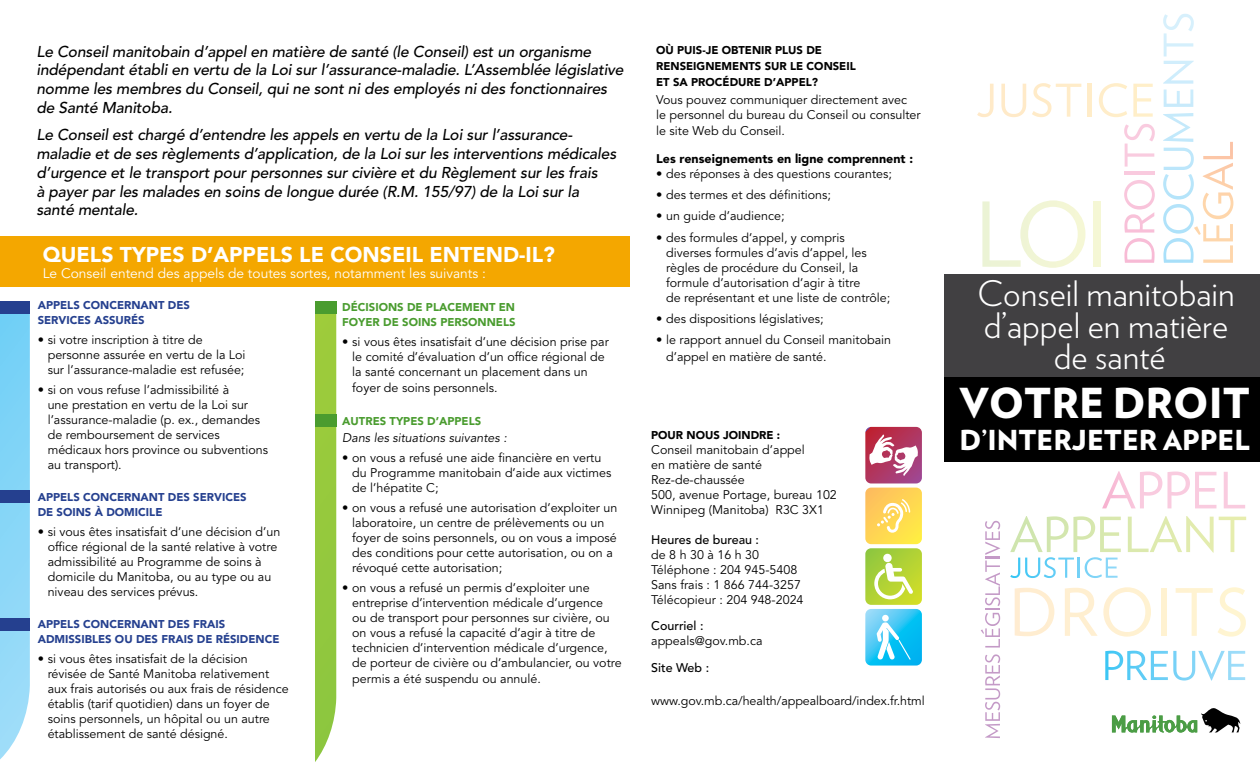
<style>
.page{position:relative;width:1260px;height:765px;background:#fff}
.page>*{position:absolute;margin:0;border:0;box-sizing:border-box;transform-origin:0 0}
.t1{font:900 41.25px "Verlag";color:#fff}
.t2{font:300 35px/31.2px "Verlag";color:#fff;text-align:center}
.t3{font:900 27.5px "Verlag";color:#fff}
.t4{font:900 21.25px "Avenir LT Std";color:#fff}
.t5{font:italic 500 15.62px/18.8px "Avenir LT Std";letter-spacing:-.01em;color:#000}
.t6{font:13.75px "Avenir LT Std";color:#fff}
.t7{font:12.5px/15px "Avenir LT Std";color:#000}
.t8{font:900 12.5px "Avenir LT Std";color:#000}
.t9{font:500 12.5px "Avenir LT Std";color:#000}
.t10{font:italic 12.5px "Avenir LT Std";color:#000}
.t11{font:900 11.25px/15px "Avenir LT Std";color:#25408f}
.t12{font:900 11.25px/16.2px "Avenir LT Std";color:#000}
.t13{font:900 11.25px/15px "Avenir LT Std";color:#4a9c2f}
</style>
<div class="page">
<div style="left:944px;top:278px;width:316px;height:183px;background:#000"></div>
<div style="left:944px;top:274px;width:316px;height:102px;background:#414042"></div>
<div style="left:0;top:237px;width:630px;height:50px;background:#f4a700"></div>
<svg style="left:0;top:313px;width:30px;height:446px;background:#8dd7f7"></svg>
<div style="left:0;top:301px;width:30px;height:12px;background:#25408f"></div>
<div style="left:0;top:491px;width:30px;height:12px;background:#25408f"></div>
<div style="left:0;top:618px;width:30px;height:13px;background:#25408f"></div>
<svg style="left:315px;top:313px;width:21px;height:449px;background:#99cb46"></svg>
<div style="left:315px;top:301px;width:21px;height:12px;background:#4a9c2f"></div>
<div style="left:315px;top:415px;width:21px;height:12px;background:#4a9c2f"></div>
<svg style="left:977px;top:84px;width:17px;height:33px"></svg>
<svg style="left:1001px;top:84px;width:25px;height:33px"></svg>
<svg style="left:1032px;top:83px;width:49px;height:34px"></svg>
<svg style="left:982px;top:200px;width:103px;height:68px"></svg>
<svg style="left:1124px;top:180px;width:31px;height:83px"></svg>
<hr style="left:1125px;top:171px;width:29px;height:3px;background:#f9cade">
<svg style="left:1124px;top:124px;width:31px;height:43px"></svg>
<svg style="left:1164px;top:90px;width:29px;height:17px"></svg>
<svg style="left:1163px;top:14px;width:31px;height:70px"></svg>
<svg style="left:1163px;top:113px;width:70px;height:150px"></svg>
<svg style="left:1099px;top:83px;width:28px;height:34px"></svg>
<svg style="left:1133px;top:84px;width:20px;height:33px"></svg>
<svg style="left:1015px;top:588px;width:39px;height:48px"></svg>
<svg style="left:1065px;top:587px;width:86px;height:50px"></svg>
<div style="left:1162px;top:588px;width:5px;height:48px;background:#fff2d1"></div>
<svg style="left:1176px;top:587px;width:70px;height:50px"></svg>
<svg style="left:1128px;top:516px;width:118px;height:37px"></svg>
<svg style="left:981px;top:521px;width:19px;height:127px"></svg>
<svg style="left:1102px;top:471px;width:114px;height:37px"></svg>
<svg style="left:1224px;top:472px;width:21px;height:36px"></svg>
<svg style="left:1010px;top:516px;width:111px;height:62px"></svg>
<svg style="left:1112px;top:708px;width:128px;height:25px"></svg>
<svg style="left:985px;top:654px;width:15px;height:84px"></svg>
<svg style="left:1105px;top:651px;width:140px;height:30px"></svg>
<hr style="left:1088px;top:84px;width:3px;height:33px;background:#ffecc8">
<div style="left:1093px;top:201px;width:8px;height:66px;background:#f5f7d5"></div>
<svg style="left:865px;top:427px;width:57px;height:239px"></svg>
<p class="t5" style="left:36px;top:42px;width:589px">Le Conseil manitobain d’appel en matière de santé (le Conseil) est un organisme indépendant établi en vertu de la Loi sur l’assurance-maladie. L’Assemblée législative nomme les membres du Conseil, qui ne sont ni des employés ni des fonctionnaires de Santé Manitoba.</p>
<p class="t5" style="left:36px;top:126px;width:581px">Le Conseil est chargé d’entendre les appels en vertu de la Loi sur l’assurance&shy;maladie et de ses règlements d’application, de la Loi sur les interventions médicales d’urgence et le transport pour personnes sur civière et du Règlement sur les frais<br>à payer par les malades en soins de longue durée (R.M. 155/97) de la Loi sur la santé mentale.</p>
<h3 class="t4" style="left:43px;top:241px;width:514px">QUELS TYPES D’APPELS LE CONSEIL ENTEND-IL?</h3>
<p class="t6" style="left:43px;top:265px;width:445px">Le Conseil entend des appels de toutes sortes, notamment les suivants :</p>
<p class="t11" style="left:38px;top:298px;width:154px">APPELS CONCERNANT DES<br>SERVICES ASSURÉS</p>
<p class="t7" style="left:48px;top:333px;width:199px;text-indent:-10px">• si votre inscription à titre de personne assurée en vertu de la Loi sur l’assurance-maladie est refusée;</p>
<p class="t7" style="left:48px;top:383px;width:222px;text-indent:-10px">• si on vous refuse l’admissibilité à<br>une prestation en vertu de la Loi sur l’assurance-maladie (p. ex., demandes de remboursement de services médicaux hors province ou subventions au transport).</p>
<p class="t11" style="left:38px;top:489px;width:210px">APPELS CONCERNANT DES SERVICES<br>DE SOINS À DOMICILE</p>
<p class="t7" style="left:48px;top:524px;width:234px;text-indent:-10px">• si vous êtes insatisfait d’une décision d’un offce régional de la santé relative à votre admissibilité au Programme de soins à domicile du Manitoba, ou au type ou au niveau des services prévus.</p>
<p class="t11" style="left:38px;top:617px;width:243px">APPELS CONCERNANT DES FRAIS<br>ADMISSIBLES OU DES FRAIS DE RÉSIDENCE</p>
<p class="t7" style="left:48px;top:652px;width:242px;text-indent:-10px">• si vous êtes insatisfait de la décision révisée de Santé Manitoba relativement aux frais autorisés ou aux frais de résidence établis (tarif quotidien) dans un foyer de soins personnels, un hôpital ou un autre établissement de santé désigné.</p>
<p class="t13" style="left:342px;top:299px;width:175px">DÉCISIONS DE PLACEMENT EN<br>FOYER DE SOINS PERSONNELS</p>
<p class="t7" style="left:352px;top:334px;width:258px;text-indent:-10px">• si vous êtes insatisfait d’une décision prise par le comité d’évaluation d’un offce régional de la santé concernant un placement dans un</p>
<p class="t7" style="left:352px;top:381px;width:147px">foyer de soins personnels.</p>
<p class="t13" style="left:342px;top:414px;width:140px">AUTRES TYPES D’APPELS</p>
<p class="t10" style="left:342px;top:430px;width:166px">Dans les situations suivantes :</p>
<p class="t7" style="left:352px;top:450px;width:261px;text-indent:-10px">• on vous a refusé une aide fnancière en vertu du Programme manitobain d’aide aux victimes de l’hépatite C;</p>
<p class="t7" style="left:352px;top:500px;width:267px;text-indent:-10px">• on vous a refusé une autorisation d’exploiter un laboratoire, un centre de prélèvements ou un foyer de soins personnels, ou on vous a imposé des conditions pour cette autorisation, ou on a révoqué cette autorisation;</p>
<p class="t7" style="left:352px;top:580px;width:271px;text-indent:-10px">• on vous a refusé un permis d’exploiter une entreprise d’intervention médicale d’urgence<br>ou de transport pour personnes sur civière, ou on vous a refusé la capacité d’agir à titre de technicien d’intervention médicale d’urgence, de porteur de civière ou d’ambulancier, ou votre</p>
<p class="t7" style="left:352px;top:672px;width:190px">permis a été suspendu ou annulé.</p>
<p class="t12" style="left:656px;top:42px;width:201px">OÙ PUIS-JE OBTENIR PLUS DE<br>RENSEIGNEMENTS SUR LE CONSEIL<br>ET SA PROCÉDURE D’APPEL?</p>
<p class="t7" style="left:656px;top:92px;width:266px">Vous pouvez communiquer directement avec<br>le personnel du bureau du Conseil ou consulter</p>
<p class="t7" style="left:656px;top:124px;width:130px">le site Web du Conseil.</p>
<p class="t8" style="left:656px;top:151px;width:258px">Les renseignements en ligne comprennent :</p>
<p class="t7" style="left:656px;top:167px;width:237px">• des réponses à des questions courantes;</p>
<p class="t7" style="left:656px;top:188px;width:176px">• des termes et des défnitions;</p>
<p class="t7" style="left:656px;top:209px;width:130px">• un guide d’audience;</p>
<p class="t7" style="left:666px;top:230px;width:226px;text-indent:-10px">• des formules d’appel, y compris diverses formules d’avis d’appel, les règles de procédure du Conseil, la formule d’autorisation d’agir à titre<br>de représentant et une liste de contrôle;</p>
<p class="t7" style="left:656px;top:312px;width:169px">• des dispositions législatives;</p>
<p class="t7" style="left:666px;top:332px;width:226px;line-height:16.5px;text-indent:-10px">• le rapport annuel du Conseil manitobain d’appel en matière de santé.</p>
<p class="t12" style="left:651px;top:427px;width:131px">POUR NOUS JOINDRE :</p>
<p class="t7" style="left:651px;top:443px;width:187px">Conseil manitobain d’appel<br>en matière de santé<br>Rez-de-chaussée<br>500, avenue Portage, bureau 102<br>Winnipeg (Manitoba) R3C 3X1</p>
<p class="t9" style="left:651px;top:533px;width:109px">Heures de bureau :</p>
<p class="t7" style="left:651px;top:548px;width:154px">de 8 h 30 à 16 h 30<br>Téléphone : 204 945-5408<br>Sans frais : 1 866 744-3257<br>Télécopieur : 204 948-2024</p>
<p class="t9" style="left:651px;top:619px;width:54px">Courriel :</p>
<p class="t7" style="left:651px;top:634px;width:113px">appeals@gov.mb.ca</p>
<p class="t9" style="left:651px;top:660px;width:59px">Site Web :</p>
<p class="t7" style="left:651px;top:694px;width:275px">www.gov.mb.ca/health/appealboard/index.fr.html</p>
<h2 class="t2" style="left:977px;top:276px;width:259px">Conseil manitobain d’appel en matière de santé</h2>
<h1 class="t1" style="left:960px;top:369px;width:292px">VOTRE DROIT</h1>
<h3 class="t3" style="left:960px;top:417px;width:292px">D’INTERJETER APPEL</h3>
</div>
